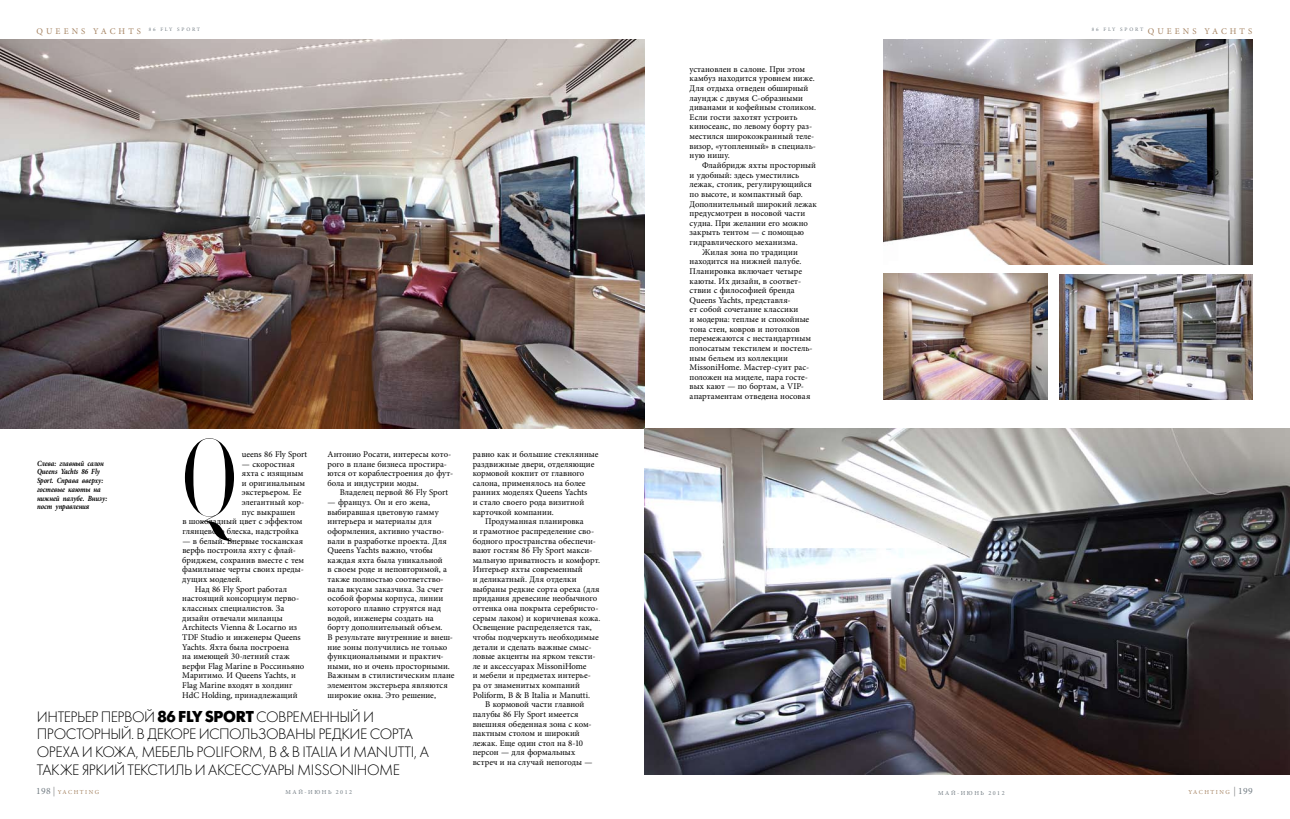
<style>
.page{position:relative;width:1290px;height:819px;background:#fff}
.page>*{position:absolute;margin:0;border:0;box-sizing:border-box;transform-origin:0 0}
.t1{font:300 105.44px "Didot R Extra";color:#000;scale:.7 1}
.t2{font:300 15.75px/17.5px "Futura";letter-spacing:-.03em;color:#000}
.t3{font:8.75px/9.6px "Minion Pro";letter-spacing:.005em;color:#000}
.t4{font:8.75px "Minion Pro";letter-spacing:.35em;color:#a58362}
.t5{font:italic 700 7.88px/8.8px "Minion Pro";letter-spacing:-.01em;color:#000;scale:.87 1}
.t6{font:6.12px "Minion Pro";letter-spacing:.25em;color:#a58362}
.t7{font:6.12px "Minion Pro";letter-spacing:.25em;color:#737d84}
.s1{font-family:"Futura Futuris";font-weight:700}
.s2{font-size:9.62px;color:#737d84}
.s3{font-size:9.62px;color:#8a8c8e}
</style>
<div class="page">
<img style="left:0;top:39px;width:645px;height:389px">
<img style="left:645px;top:428px;width:645px;height:346px">
<img style="left:883px;top:39px;width:370px;height:225px">
<img style="left:1059px;top:274px;width:194px;height:125px">
<img style="left:883px;top:274px;width:164px;height:125px">
<p class="t4" style="left:37px;top:26px;width:165px">QUEENS YACHTS <sup>86</sup> <sup>FLY</sup> <sup>SPORT</sup></p>
<p class="t5" style="left:37px;top:458px;width:82px">Слева: главный салон<br>Queens Yachts 86 Fly<br>Sport. Справа вверху: гостевые каюты на нижней палубе. Внизу: пост управления</p>
<h1 class="t1" style="left:181px;top:416px;width:82px">Q</h1>
<p class="t3" style="left:242px;top:449px;width:67px">ueens 86 Fly Sport</p>
<p class="t3" style="left:242px;top:459px;width:54px">— скоростная</p>
<p class="t3" style="left:242px;top:468px;width:63px">яхта с изящным</p>
<p class="t3" style="left:242px;top:478px;width:65px">и оригинальным</p>
<p class="t3" style="left:242px;top:488px;width:61px">экстерьером. Ее</p>
<p class="t3" style="left:242px;top:497px;width:64px">элегантный кор-</p>
<p class="t3" style="left:242px;top:507px;width:55px">пус выкрашен</p>
<p class="t3" style="left:182px;top:516px;width:122px">в шоколадный цвет с эффектом</p>
<p class="t3" style="left:182px;top:526px;width:118px">глянцевого блеска, надстройка</p>
<p class="t3" style="left:182px;top:536px;width:122px">— в белый. Впервые тосканская</p>
<p class="t3" style="left:182px;top:545px;width:115px">верфь построила яхту с флай-</p>
<p class="t3" style="left:182px;top:555px;width:123px">бриджем, сохранив вместе с тем</p>
<p class="t3" style="left:182px;top:565px;width:123px">фамильные черты своих преды-</p>
<p class="t3" style="left:182px;top:574px;width:61px">дущих моделей.</p>
<p class="t3" style="left:195px;top:584px;width:94px">Над 86 Fly Sport работал</p>
<p class="t3" style="left:182px;top:593px;width:118px">настоящий консорциум перво-</p>
<p class="t3" style="left:182px;top:603px;width:103px">классных специалистов. За</p>
<p class="t3" style="left:182px;top:613px;width:102px">дизайн отвечали миланцы</p>
<p class="t3" style="left:182px;top:622px;width:116px">Architects Vienna &amp; Locarno из</p>
<p class="t3" style="left:182px;top:632px;width:120px">TDF Studio и инженеры Queens</p>
<p class="t3" style="left:182px;top:642px;width:108px">Yachts. Яхта была построена</p>
<p class="t3" style="left:182px;top:651px;width:109px">на имеющей 30-летний стаж</p>
<p class="t3" style="left:182px;top:661px;width:124px">верфи Flag Marine в Россиньяно</p>
<p class="t3" style="left:182px;top:670px;width:115px">Маритимо. И Queens Yachts, и</p>
<p class="t3" style="left:182px;top:680px;width:112px">Flag Marine входят в холдинг</p>
<p class="t3" style="left:182px;top:690px;width:117px">HdC Holding, принадлежащий</p>
<p class="t3" style="left:327px;top:449px;width:127px">Антонио Росати, интересы кото&shy;рого в плане бизнеса простира&shy;ются от кораблестроения до фут&shy;бола и индустрии моды.</p>
<p class="t3" style="left:340px;top:488px;width:110px">Владелец первой 86 Fly Sport</p>
<p class="t3" style="left:327px;top:497px;width:129px">— француз. Он и его жена, выбиравшая цветовую гамму интерьера и материалы для оформления, активно участво&shy;вали в разработке проекта. Для<br>Queens Yachts важно, чтобы каждая яхта была уникальной<br>в своем роде и неповторимой, а также полностью соответство&shy;вала вкусам заказчика. За счет особой формы корпуса, линии которого плавно струятся над водой, инженеры создать на борту дополнительный объем.<br>В результате внутренние и внеш&shy;ние зоны получились не только функциональными и практич&shy;ными, но и очень просторными.<br>Важным в стилистическим плане элементом экстерьера являются широкие окна. Это решение,</p>
<h2 class="t2" style="left:37px;top:708px;width:394px">ИНТЕРЬЕР ПЕРВОЙ <span class="s1">86 Fly Sport</span> СОВРЕМЕННЫЙ И ПРОСТОРНЫЙ. В ДЕКОРЕ ИСПОЛЬЗОВАНЫ РЕДКИЕ СОРТА ОРЕХА И КОЖА, МЕБЕЛЬ POLIFORM, B &amp; B ITALIA И MANUTTI, А ТАКЖЕ ЯРКИЙ ТЕКСТИЛЬ И АКСЕССУАРЫ M ISSONIHOME</h2>
<p class="t6" style="left:36px;top:787px;width:64px"><span class="s2">198</span> <span class="s3">|</span> YACHTING</p>
<p class="t7" style="left:286px;top:788px;width:68px">МАЙ-ИЮНЬ 2012</p>
<p class="t3" style="left:473px;top:449px;width:127px">равно как и большие стеклянные</p>
<p class="t3" style="left:473px;top:459px;width:123px">раздвижные двери, отделяющие</p>
<p class="t3" style="left:473px;top:468px;width:113px">кормовой кокпит от главного</p>
<p class="t3" style="left:473px;top:478px;width:114px">салона, применялось на более</p>
<p class="t3" style="left:473px;top:488px;width:116px">ранних моделях Queens Yachts</p>
<p class="t3" style="left:473px;top:497px;width:113px">и стало своего рода визитной</p>
<p class="t3" style="left:473px;top:507px;width:83px">карточкой компании.</p>
<p class="t3" style="left:485px;top:516px;width:100px">Продуманная планировка</p>
<p class="t3" style="left:473px;top:526px;width:123px">и грамотное распределение сво-</p>
<p class="t3" style="left:473px;top:536px;width:125px">бодного пространства обеспечи-</p>
<p class="t3" style="left:473px;top:545px;width:121px">вают гостям 86 Fly Sport макси-</p>
<p class="t3" style="left:473px;top:555px;width:129px">мальную приватность и комфорт.</p>
<p class="t3" style="left:473px;top:565px;width:112px">Интерьер яхты современный</p>
<p class="t3" style="left:473px;top:574px;width:105px">и деликатный. Для отделки</p>
<p class="t3" style="left:473px;top:584px;width:128px">выбраны редкие сорта ореха (для</p>
<p class="t3" style="left:473px;top:593px;width:126px">придания древесине необычного</p>
<p class="t3" style="left:473px;top:603px;width:127px">оттенка она покрыта серебристо-</p>
<p class="t3" style="left:473px;top:613px;width:129px">серым лаком) и коричневая кожа.</p>
<p class="t3" style="left:473px;top:622px;width:120px">Освещение распределяется так,</p>
<p class="t3" style="left:473px;top:632px;width:128px">чтобы подчеркнуть необходимые</p>
<p class="t3" style="left:473px;top:642px;width:120px">детали и сделать важные смыс-</p>
<p class="t3" style="left:473px;top:651px;width:124px">ловые акценты на ярком тексти-</p>
<p class="t3" style="left:473px;top:661px;width:115px">ле и аксессуарах MissoniHome</p>
<p class="t3" style="left:473px;top:670px;width:120px">и мебели и предметах интерье-</p>
<p class="t3" style="left:473px;top:680px;width:109px">ра от знаменитых компаний</p>
<p class="t3" style="left:473px;top:690px;width:119px">Poliform, B &amp; B Italia и Manutti.</p>
<p class="t3" style="left:485px;top:699px;width:101px">В кормовой части главной</p>
<p class="t3" style="left:473px;top:709px;width:107px">палубы 86 Fly Sport имеется</p>
<p class="t3" style="left:473px;top:719px;width:120px">внешняя обеденная зона с ком-</p>
<p class="t3" style="left:473px;top:728px;width:109px">пактным столом и широкий</p>
<p class="t3" style="left:473px;top:738px;width:112px">лежак. Еще один стол на 8-10</p>
<p class="t3" style="left:473px;top:747px;width:104px">персон — для формальных</p>
<p class="t3" style="left:473px;top:757px;width:121px">встреч и на случай непогоды —</p>
<p class="t3" style="left:690px;top:64px;width:128px">установлен в салоне. При этом камбуз находится уровнем ниже.<br>Для отдыха отведен обширный лаундж с двумя C-образными диванами и кофейным столиком.<br>Если гости захотят устроить киносеанс, по левому борту раз&shy;местился широкоэкранный теле&shy;визор, «утопленный» в специаль&shy;ную нишу.</p>
<p class="t3" style="left:702px;top:160px;width:116px">Флайбридж яхты просторный</p>
<p class="t3" style="left:690px;top:170px;width:111px">и удобный: здесь уместились</p>
<p class="t3" style="left:690px;top:180px;width:124px">лежак, столик, регулирующийся</p>
<p class="t3" style="left:690px;top:189px;width:115px">по высоте, и компактный бар.</p>
<p class="t3" style="left:690px;top:199px;width:129px">Дополнительный широкий лежак</p>
<p class="t3" style="left:690px;top:208px;width:117px">предусмотрен в носовой части</p>
<p class="t3" style="left:690px;top:218px;width:120px">судна. При желании его можно</p>
<p class="t3" style="left:690px;top:228px;width:116px">закрыть тентом — с помощью</p>
<p class="t3" style="left:690px;top:237px;width:110px">гидравлического механизма.</p>
<p class="t3" style="left:702px;top:247px;width:97px">Жилая зона по традиции</p>
<p class="t3" style="left:690px;top:257px;width:113px">находится на нижней палубе.</p>
<p class="t3" style="left:690px;top:266px;width:114px">Планировка включает четыре</p>
<p class="t3" style="left:690px;top:276px;width:113px">каюты. Их дизайн, в соответ-</p>
<p class="t3" style="left:690px;top:285px;width:107px">ствии с философией бренда</p>
<p class="t3" style="left:690px;top:295px;width:103px">Queens Yachts, представля-</p>
<p class="t3" style="left:690px;top:305px;width:110px">ет собой сочетание классики</p>
<p class="t3" style="left:690px;top:314px;width:121px">и модерна: теплые и спокойные</p>
<p class="t3" style="left:690px;top:324px;width:111px">тона стен, ковров и потолков</p>
<p class="t3" style="left:690px;top:334px;width:123px">перемежаются с нестандартным</p>
<p class="t3" style="left:690px;top:343px;width:125px">полосатым текстилем и постель-</p>
<p class="t3" style="left:690px;top:353px;width:100px">ным бельем из коллекции</p>
<p class="t3" style="left:690px;top:362px;width:121px">MissoniHome. Мастер-суит рас-</p>
<p class="t3" style="left:690px;top:372px;width:120px">положен на миделе, пара госте-</p>
<p class="t3" style="left:690px;top:382px;width:116px">вых кают — по бортам, а VIP-</p>
<p class="t3" style="left:690px;top:391px;width:122px">апартаментам отведена носовая</p>
<p class="t4" style="left:1092px;top:26px;width:162px"><sup>86</sup> <sup>FLY</sup> <sup>SPORT</sup> QUEENS YACHTS</p>
<p class="t7" style="left:938px;top:788px;width:68px">МАЙ-ИЮНЬ 2012</p>
<p class="t6" style="left:1188px;top:787px;width:66px">YACHTING <span class="s3">|</span> <span class="s2">199</span></p>
</div>
